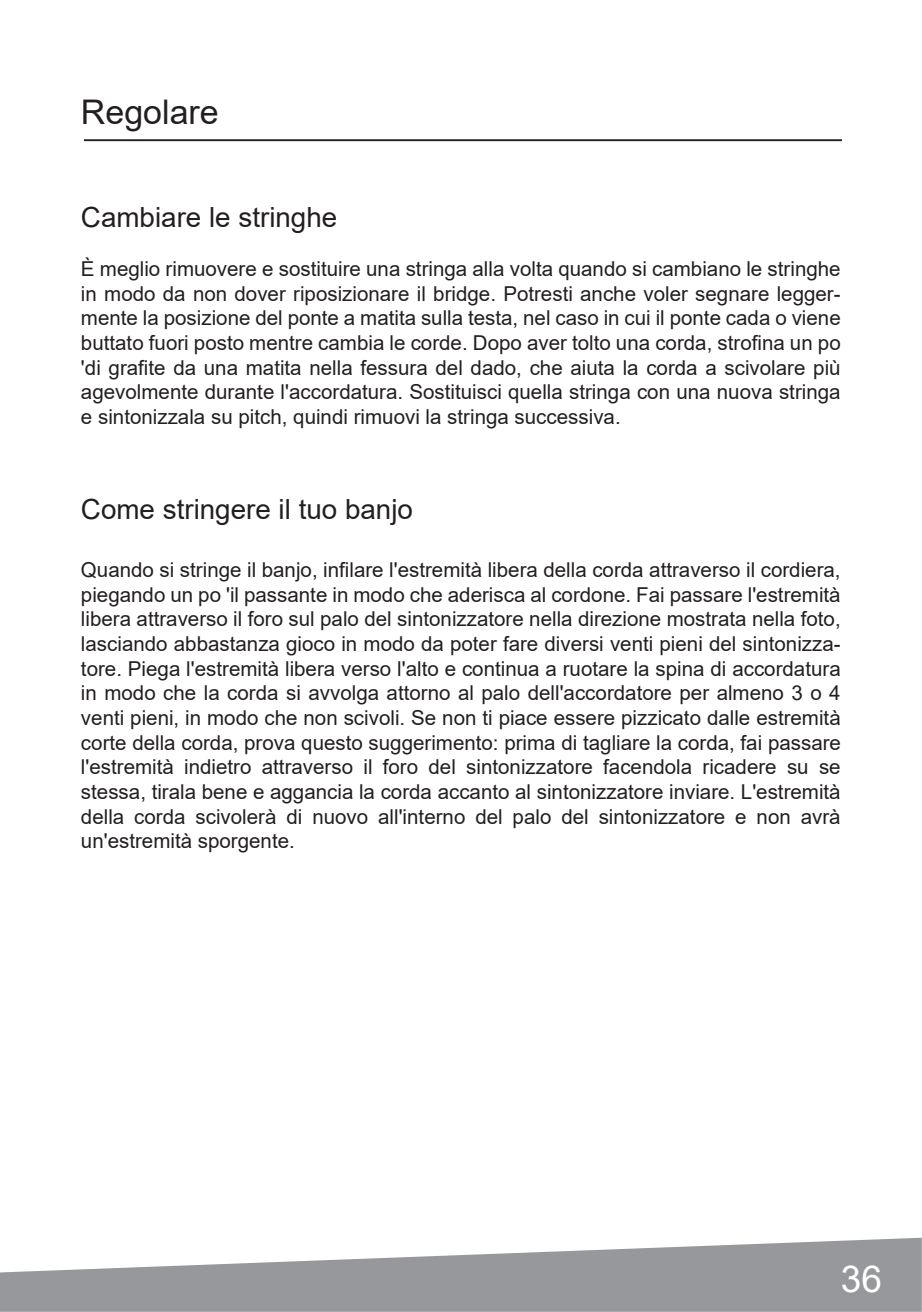
<style>
.page{position:relative;width:922px;height:1312px;background:#fff}
.page>*{position:absolute;margin:0;border:0;box-sizing:border-box;transform-origin:0 0}
.t1{font:37px "Arial";color:#fff}
.t2{font:34px "Arial";color:#231f20}
.t3{font:27.75px "Arial";color:#231f20}
.t4{font:20.5px/24.5px "Arial";color:#231f20;text-align:justify}
</style>
<div class="page">
<hr style="left:84px;top:139px;width:757px;height:2px;background:#231f20">
<svg style="left:0;top:1237px;width:921px;height:74px;fill:#97989c"></svg>
<h2 class="t2" style="left:81px;top:88px;width:139px">Regolare</h2>
<h3 class="t3" style="left:81px;top:198px;width:258px">Cambiare le stringhe</h3>
<p class="t4" style="left:81px;top:256px;width:761px">È meglio rimuovere e sostituire una stringa alla volta quando si cambiano le stringhe in modo da non dover riposizionare il bridge. Potresti anche voler segnare legger&shy;mente la posizione del ponte a matita sulla testa, nel caso in cui il ponte cada o viene buttato fuori posto mentre cambia le corde. Dopo aver tolto una corda, strofina un po 'di grafite da una matita nella fessura del dado, che aiuta la corda a scivolare più agevolmente durante l'accordatura. Sostituisci quella stringa con una nuova stringa e sintonizzala su pitch, quindi rimuovi la stringa successiva.</p>
<h3 class="t3" style="left:81px;top:490px;width:333px">Come stringere il tuo banjo</h3>
<p class="t4" style="left:81px;top:557px;width:761px">Quando si stringe il banjo, infilare l'estremità libera della corda attraverso il cordiera, piegando un po 'il passante in modo che aderisca al cordone. Fai passare l'estremità libera attraverso il foro sul palo del sintonizzatore nella direzione mostrata nella foto, lasciando abbastanza gioco in modo da poter fare diversi venti pieni del sintonizza&shy;tore. Piega l'estremità libera verso l'alto e continua a ruotare la spina di accordatura in modo che la corda si avvolga attorno al palo dell'accordatore per almeno 3 o 4 venti pieni, in modo che non scivoli. Se non ti piace essere pizzicato dalle estremità corte della corda, prova questo suggerimento: prima di tagliare la corda, fai passare l'estremità indietro attraverso il foro del sintonizzatore facendola ricadere su se stessa, tirala bene e aggancia la corda accanto al sintonizzatore inviare. L'estremità della corda scivolerà di nuovo all'interno del palo del sintonizzatore e non avrà un'estremità sporgente.</p>
<h1 class="t1" style="left:840px;top:1253px;width:43px">3 601 9</h1>
</div>
